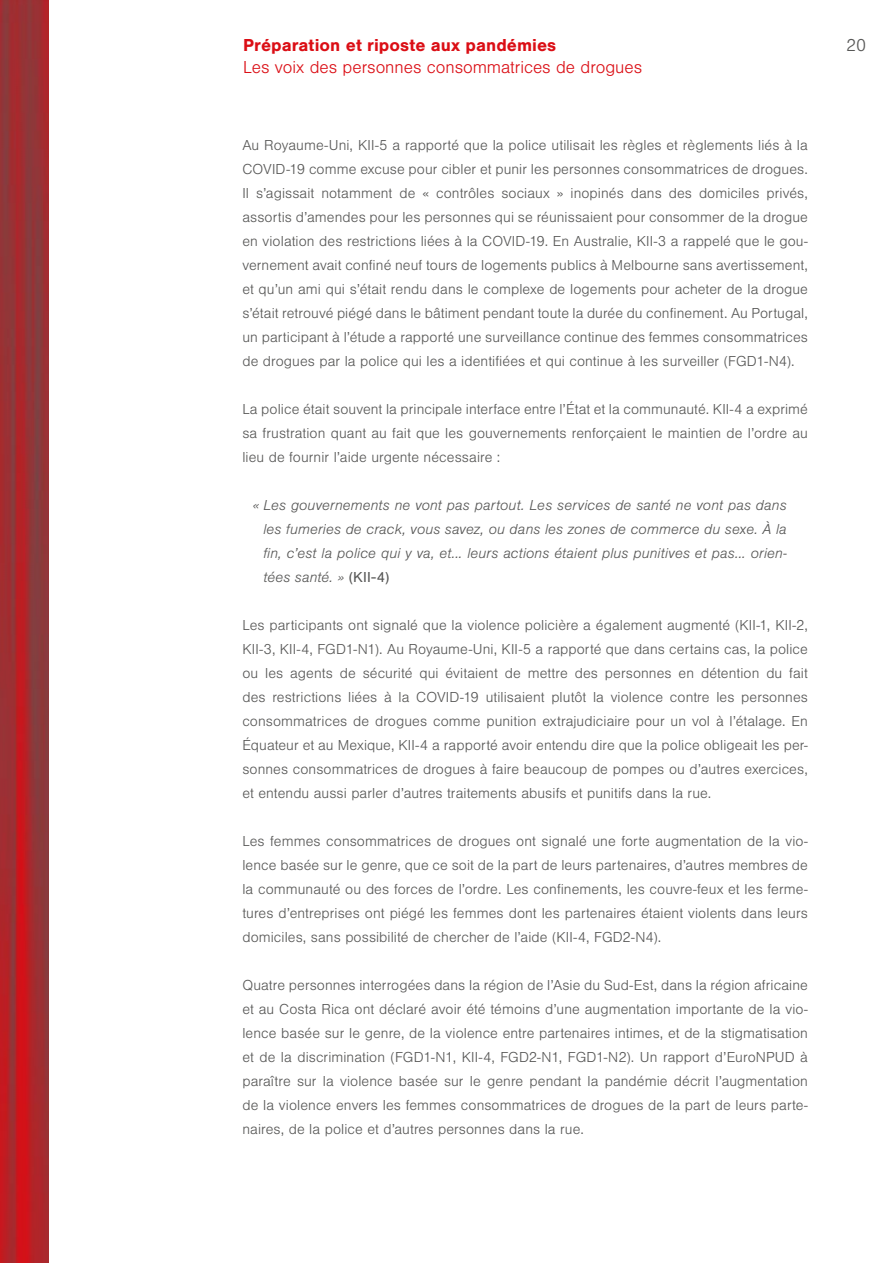
<style>
.page{position:relative;width:893px;height:1263px;background:#fff}
.page>*{position:absolute;margin:0;border:0;box-sizing:border-box;transform-origin:0 0}
.t1{font:300 18px "Nimbus San";letter-spacing:-.005em;color:#db0e15}
.t2{font:700 18px "Nimbus San";color:#db0e15}
.t3{font:300 18px "Nimbus San";color:#575756}
.t4{font:300 15px/24px "Nimbus San";letter-spacing:.005em;color:#575756;text-align:justify}
.t5{font:italic 300 15px/24px "Nimbus San";letter-spacing:.005em;color:#575756;text-align:justify}
.s1{font-weight:400;font-style:normal}
</style>
<div class="page">
<img style="left:0;top:0;width:49px;height:1263px">
<p class="t2" style="left:243px;top:35px;width:315px">Préparation et riposte aux pandémies</p>
<p class="t1" style="left:243px;top:58px;width:400px">Les voix des personnes consommatrices de drogues</p>
<p class="t4" style="left:242px;top:134px;width:567px">Au Royaume-Uni, KII-5 a rapporté que la police utilisait les règles et règlements liés à la COVID-19 comme excuse pour cibler et punir les personnes consommatrices de drogues.<br>Il s’agissait notamment de « contrôles sociaux » inopinés dans des domiciles privés, assortis d’amendes pour les personnes qui se réunissaient pour consommer de la drogue en violation des restrictions liées à la COVID-19. En Australie, KII-3 a rappelé que le gou&shy;vernement avait confiné neuf tours de logements publics à Melbourne sans avertissement, et qu’un ami qui s’était rendu dans le complexe de logements pour acheter de la drogue s’était retrouvé piégé dans le bâtiment pendant toute la durée du confinement. Au Portugal, un participant à l’étude a rapporté une surveillance continue des femmes consommatrices de drogues par la police qui les a identifiées et qui continue à les surveiller (FGD1-N4).</p>
<p class="t4" style="left:242px;top:398px;width:567px">La police était souvent la principale interface entre l’État et la communauté. KII-4 a exprimé sa frustration quant au fait que les gouvernements renforçaient le maintien de l’ordre au lieu de fournir l’aide urgente nécessaire :</p>
<p class="t5" style="left:263px;top:494px;width:525px;text-indent:-10px">« Les gouvernements ne vont pas partout. Les services de santé ne vont pas dans les fumeries de crack, vous savez, ou dans les zones de commerce du sexe. À la fin, c’est la police qui y va, et... leurs actions étaient plus punitives et pas... orien&shy;tées santé. » <span class="s1">(KII-4)</span></p>
<p class="t4" style="left:242px;top:614px;width:567px">Les participants ont signalé que la violence policière a également augmenté (KII-1, KII-2, KII-3, KII-4, FGD1-N1). Au Royaume-Uni, KII-5 a rapporté que dans certains cas, la police ou les agents de sécurité qui évitaient de mettre des personnes en détention du fait des restrictions liées à la COVID-19 utilisaient plutôt la violence contre les personnes consommatrices de drogues comme punition extrajudiciaire pour un vol à l’étalage. En Équateur et au Mexique, KII-4 a rapporté avoir entendu dire que la police obligeait les per&shy;sonnes consommatrices de drogues à faire beaucoup de pompes ou d’autres exercices, et entendu aussi parler d’autres traitements abusifs et punitifs dans la rue.</p>
<p class="t4" style="left:242px;top:830px;width:567px">Les femmes consommatrices de drogues ont signalé une forte augmentation de la vio&shy;lence basée sur le genre, que ce soit de la part de leurs partenaires, d’autres membres de la communauté ou des forces de l’ordre. Les confinements, les couvre-feux et les ferme&shy;tures d’entreprises ont piégé les femmes dont les partenaires étaient violents dans leurs domiciles, sans possibilité de chercher de l’aide (KII-4, FGD2-N4).</p>
<p class="t4" style="left:242px;top:974px;width:567px">Quatre personnes interrogées dans la région de l’Asie du Sud-Est, dans la région africaine et au Costa Rica ont déclaré avoir été témoins d’une augmentation importante de la vio&shy;lence basée sur le genre, de la violence entre partenaires intimes, et de la stigmatisation et de la discrimination (FGD1-N1, KII-4, FGD2-N1, FGD1-N2). Un rapport d’EuroNPUD à paraître sur la violence basée sur le genre pendant la pandémie décrit l’augmentation de la violence envers les femmes consommatrices de drogues de la part de leurs parte&shy;naires, de la police et d’autres personnes dans la rue.</p>
<p class="t3" style="left:846px;top:35px;width:21px">20</p>
</div>
